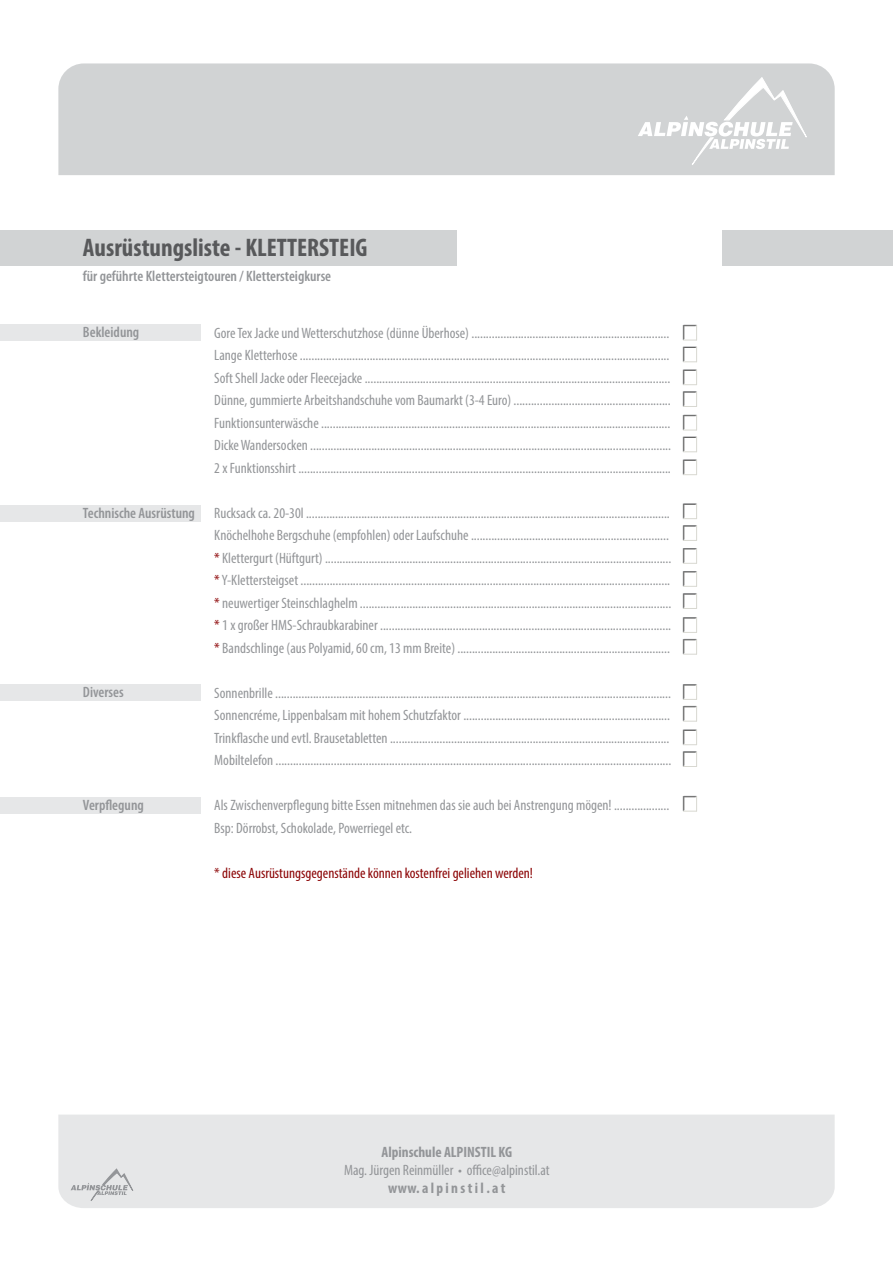
<style>
.page{position:relative;width:893px;height:1263px;background:#fff}
.page>*{position:absolute;margin:0;border:0;box-sizing:border-box;transform-origin:0 0}
.t1{font:700 condensed 25.5px "Myriad Pro";color:#58595b}
.t2{font:condensed 15px/22.5px "Myriad Pro";color:#939598}
.t3{font:600 condensed 15px "Myriad Pro";color:#939598}
.t4{font:condensed 15px "Myriad Pro";color:#8b0304}
.t5{font:700 condensed 15px "Myriad Pro";color:#939598}
.s1{color:#8b0304}
</style>
<div class="page">
<div style="left:58px;top:63px;width:777px;height:112px;background:#d1d3d4"></div>
<svg style="left:638px;top:76px;width:178px;height:90px;background:#d7d9da"></svg>
<div style="left:58px;top:1114px;width:777px;height:94px;background:#e6e7e8"></div>
<svg style="left:71px;top:1168px;width:66px;height:33px;background:#d7d8da"></svg>
<div style="left:0;top:230px;width:456px;height:36px;background:#d1d3d4"></div>
<div style="left:0;top:324px;width:200px;height:16px;background:#e6e7e8"></div>
<div style="left:723px;top:230px;width:170px;height:36px;background:#d1d3d4"></div>
<div style="left:0;top:506px;width:200px;height:16px;background:#e6e7e8"></div>
<div style="left:0;top:684px;width:200px;height:17px;background:#e6e7e8"></div>
<div style="left:0;top:797px;width:200px;height:16px;background:#e6e7e8"></div>
<svg style="left:683px;top:325px;width:14px;height:16px"></svg>
<svg style="left:683px;top:347px;width:14px;height:16px"></svg>
<svg style="left:683px;top:369px;width:14px;height:38px"></svg>
<svg style="left:683px;top:415px;width:14px;height:16px"></svg>
<svg style="left:683px;top:437px;width:14px;height:16px"></svg>
<svg style="left:683px;top:459px;width:14px;height:16px"></svg>
<svg style="left:683px;top:503px;width:14px;height:38px"></svg>
<svg style="left:683px;top:548px;width:14px;height:16px"></svg>
<svg style="left:683px;top:593px;width:14px;height:16px"></svg>
<svg style="left:683px;top:571px;width:14px;height:16px"></svg>
<svg style="left:683px;top:617px;width:14px;height:16px"></svg>
<svg style="left:683px;top:639px;width:14px;height:16px"></svg>
<svg style="left:683px;top:684px;width:14px;height:16px"></svg>
<svg style="left:683px;top:706px;width:14px;height:16px"></svg>
<svg style="left:683px;top:729px;width:14px;height:38px"></svg>
<svg style="left:683px;top:796px;width:14px;height:16px"></svg>
<h1 class="t1" style="left:83px;top:232px;width:286px">Ausrüstungsliste - KLETTERSTEIG</h1>
<p class="t3" style="left:83px;top:268px;width:250px">für geführte Klettersteigtouren / Klettersteigkurse</p>
<p class="t3" style="left:83px;top:323px;width:58px">Bekleidung</p>
<p class="t2" style="left:214px;top:321px;width:458px;text-align:justify">Gore Tex Jacke und Wetterschutzhose (dünne Überhose) ....................................................................<br>Lange Kletterhose ...............................................................................................................................<br>Soft Shell Jacke oder Fleecejacke .........................................................................................................<br>Dünne, gummierte Arbeitshandschuhe vom Baumarkt (3-4 Euro) ......................................................<br>Funktionsunterwäsche ........................................................................................................................<br>Dicke Wandersocken ............................................................................................................................<br>2 x Funktionsshirt ................................................................................................................................</p>
<p class="t2" style="left:214px;top:501px;width:458px">Rucksack ca. 20-30l .............................................................................................................................<br>Knöchelhohe Bergschuhe (empfohlen) oder Laufschuhe .................................................................... <span class="s1">*</span> Klettergurt (Hüftgurt) ....................................................................................................................... <span class="s1">*</span> Y-Klettersteigset ............................................................................................................................... <span class="s1">*</span> neuwertiger Steinschlaghelm ........................................................................................................... <span class="s1">*</span> 1 x großer HMS-Schraubkarabiner .................................................................................................... <span class="s1">*</span> Bandschlinge (aus Polyamid, 60 cm, 13 mm Breite) .........................................................................</p>
<p class="t2" style="left:214px;top:681px;width:458px">Sonnenbrille ........................................................................................................................................<br>Sonnencréme, Lippenbalsam mit hohem Schutzfaktor .......................................................................<br>Trinkflasche und evtl. Brausetabletten ................................................................................................<br>Mobiltelefon ........................................................................................................................................</p>
<p class="t2" style="left:214px;top:794px;width:456px">Als Zwischenverpflegung bitte Essen mitnehmen das sie auch bei Anstrengung mögen! ...................<br>Bsp: Dörrobst, Schokolade, Powerriegel etc.</p>
<p class="t4" style="left:214px;top:864px;width:320px">* diese Ausrüstungsgegenstände können kostenfrei geliehen werden!</p>
<p class="t3" style="left:83px;top:505px;width:114px">Technische Ausrüstung</p>
<p class="t3" style="left:83px;top:684px;width:42px">Diverses</p>
<p class="t3" style="left:83px;top:796px;width:62px">Verpflegung</p>
<p class="t5" style="left:381px;top:1143px;width:132px">Alpinschule ALPINSTIL KG</p>
<p class="t2" style="left:344px;top:1159px;width:207px">Mag. Jürgen Reinmüller • office@alpinstil.at</p>
<p class="t5" style="left:388px;top:1179px;width:119px">www. a l p i n s t i l . a t</p>
</div>
